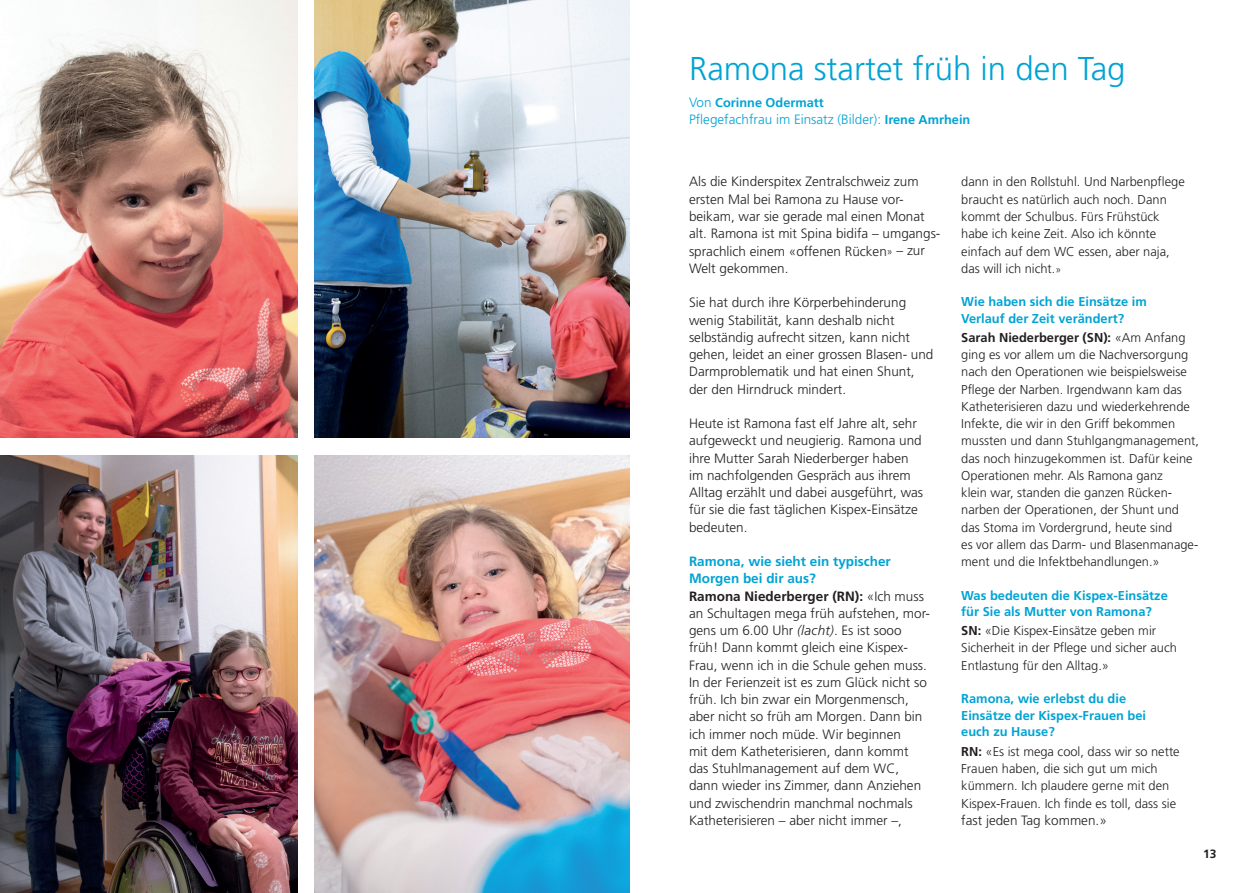
<style>
.page{position:relative;width:1259px;height:893px;background:#fff}
.page>*{position:absolute;margin:0;border:0;box-sizing:border-box;transform-origin:0 0}
.t1{font:300 33px "Frutiger";color:#00a3d4}
.t2{font:300 13.5px/17.2px "Frutiger";color:#231f20}
.t3{font:300 13.5px "Frutiger";color:#00a3d4}
.t4{font:300 12.9px/17.2px "Frutiger";color:#231f20}
.t5{font:700 12.9px/16.4px "Frutiger";color:#00a3d4}
.t6{font:700 12.75px "Frutiger";color:#00a3d4}
.t7{font:700 12px "Frutiger";color:#231f20}
.s1{font-weight:300;font-size:13.5px}
.s2{font-weight:700;font-size:12.75px}
.s3{font-size:10.5px}
.s4{font-weight:700;color:#00a3d4}
.s5{font-weight:700}
.s6{font-style:italic}
</style>
<div class="page">
<img style="left:0;top:0;width:298px;height:438px">
<img style="left:0;top:455px;width:298px;height:438px">
<img style="left:315px;top:0;width:314px;height:438px">
<img style="left:315px;top:455px;width:314px;height:438px">
<h1 class="t1" style="left:689px;top:50px;width:438px">Ramona startet früh in den Tag</h1>
<p class="t6" style="left:689px;top:95px;width:136px"><span class="s1">Von</span> Corinne Odermatt</p>
<p class="t3" style="left:689px;top:112px;width:283px">Pflegefachfrau im Einsatz (Bilder): <span class="s2">Irene Amrhein</span></p>
<p class="t2" style="left:689px;top:173px;width:253px">Als die Kinderspitex Zentralschweiz zum ersten Mal bei Ramona zu Hause vor&shy;beikam, war sie gerade mal einen Monat alt. Ramona ist mit Spina bidifa – umgangs&shy;sprachlich einem «offenen Rücken<span class="s3">»</span> – zur Welt gekommen.</p>
<p class="t2" style="left:689px;top:294px;width:246px">Sie hat durch ihre Körperbehinderung wenig Stabilität, kann deshalb nicht selbständig aufrecht sitzen, kann nicht gehen, leidet an einer grossen Blasen- und Darmproblematik und hat einen Shunt, der den Hirndruck mindert.</p>
<p class="t2" style="left:689px;top:415px;width:236px">Heute ist Ramona fast elf Jahre alt, sehr aufgeweckt und neugierig. Ramona und ihre Mutter Sarah Niederberger haben im nachfolgenden Gespräch aus ihrem Alltag erzählt und dabei ausgeführt, was für sie die fast täglichen Kispex-Einsätze bedeuten.</p>
<p class="t2" style="left:689px;top:553px;width:242px"><span class="s4">Ramona, wie sieht ein typischer Morgen bei dir aus?<br></span><span class="s5">Ramona Niederberger (RN):</span> «Ich muss an Schultagen mega früh aufstehen, mor&shy;gens um 6.00 Uhr <span class="s6">(lacht)</span>. Es ist sooo früh! Dann kommt gleich eine Kispex-Frau, wenn ich in die Schule gehen muss.<br>In der Ferienzeit ist es zum Glück nicht so früh. Ich bin zwar ein Morgenmensch, aber nicht so früh am Morgen. Dann bin ich immer noch müde. Wir beginnen<br>mit dem Katheterisieren, dann kommt das Stuhlmanagement auf dem WC, dann wieder ins Zimmer, dann Anziehen und zwischendrin manchmal nochmals Katheterisieren – aber nicht immer –,</p>
<p class="t4" style="left:961px;top:174px;width:225px">dann in den Rollstuhl. Und Narbenpflege braucht es natürlich auch noch. Dann kommt der Schulbus. Fürs Frühstück habe ich keine Zeit. Also ich könnte einfach auf dem WC essen, aber naja, das will ich nicht.<span class="s3">»</span></p>
<p class="t5" style="left:961px;top:294px;width:187px">Wie haben sich die Einsätze im<br>Verlauf der Zeit verändert?</p>
<p class="t4" style="left:961px;top:329px;width:239px"><span class="s5">Sarah Niederberger (SN):</span> «Am Anfang ging es vor allem um die Nachversorgung nach den Operationen wie beispielsweise Pflege der Narben. Irgendwann kam das Katheterisieren dazu und wiederkehrende Infekte, die wir in den Griff bekommen mussten und dann Stuhlgangmanagement, das noch hinzugekommen ist. Dafür keine Operationen mehr. Als Ramona ganz<br>klein war, standen die ganzen Rücken&shy;narben der Operationen, der Shunt und das Stoma im Vordergrund, heute sind<br>es vor allem das Darm- und Blasenmanage&shy;ment und die Infektbehandlungen.»</p>
<p class="t5" style="left:961px;top:587px;width:208px">Was bedeuten die Kispex-Einsätze für Sie als Mutter von Ramona?</p>
<p class="t4" style="left:961px;top:622px;width:217px"><span class="s5">SN:</span> «Die Kispex-Einsätze geben mir<br>Sicherheit in der Pflege und sicher auch<br>Entlastung für den Alltag.»</p>
<p class="t5" style="left:961px;top:691px;width:186px">Ramona, wie erlebst du die<br>Einsätze der Kispex-Frauen bei euch zu Hause?</p>
<p class="t4" style="left:961px;top:743px;width:220px"><span class="s5">RN:</span> «Es ist mega cool, dass wir so nette Frauen haben, die sich gut um mich kümmern. Ich plaudere gerne mit den Kispex-Frauen. Ich finde es toll, dass sie</p>
<p class="t2" style="left:961px;top:812px;width:147px">fast jeden Tag kommen.»</p>
<p class="t7" style="left:1203px;top:847px;width:15px">13</p>
</div>
